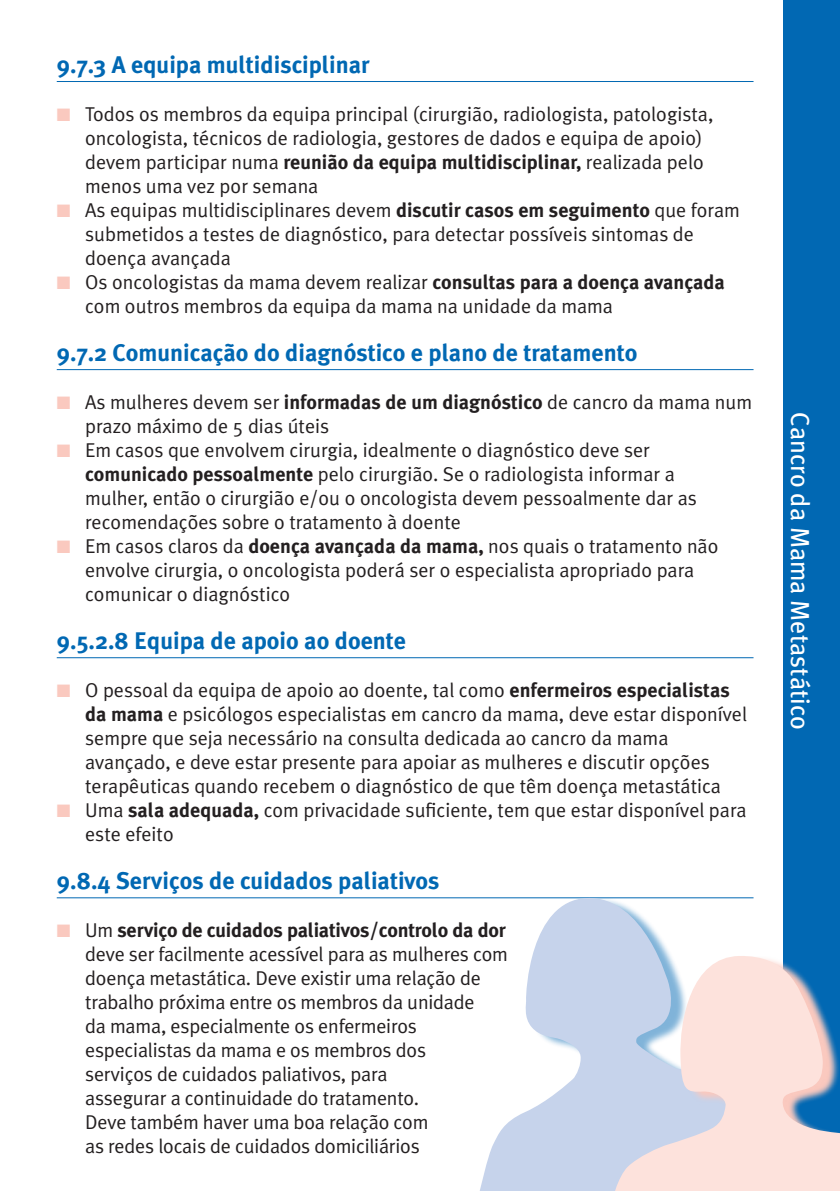
<style>
.page{position:relative;width:840px;height:1191px;background:#fff}
.page>*{position:absolute;margin:0;border:0;box-sizing:border-box;transform-origin:0 0}
.t1{font:26px "Meta Plus";color:#fff}
.Título_1{font:700 24px "Meta Plus";color:#0168b3}
.t2{font:20px/24px "Meta Plus Normal";color:#231f20}
.s1{color:#fac9bf}
.s2{font-family:"Meta Plus";font-weight:700}
</style>
<div class="page">
<div style="left:782px;top:0;width:57px;height:1191px;background:#0168b3"></div>
<hr style="left:57px;top:81px;width:696px;height:1px;background:#0168b3">
<hr style="left:57px;top:369px;width:696px;height:1px;background:#0168b3">
<hr style="left:57px;top:657px;width:696px;height:1px;background:#0168b3">
<hr style="left:57px;top:897px;width:696px;height:1px;background:#0168b3">
<svg style="left:476px;top:898px;width:278px;height:293px;fill:#c6d3eb"></svg>
<svg style="left:610px;top:956px;width:229px;height:235px;background:#d7d3dc"></svg>
<p class="Título_1" style="left:57px;top:50px;width:314px">9.7.3 A equipa multidisciplinar</p>
<p class="t2" style="left:85px;top:101px;width:629px;text-indent:-28px"><span class="s1">■</span> Todos os membros da equipa principal (cirurgião, radiologista, patologista, oncologista, técnicos de radiologia, gestores de dados e equipa de apoio) devem participar numa <span class="s2">reunião da equipa multidisciplinar,</span> realizada pelo menos uma vez por semana</p>
<p class="t2" style="left:85px;top:197px;width:656px;text-indent:-28px"><span class="s1">■</span> As equipas multidisciplinares devem <span class="s2">discutir casos em seguimento</span> que foram submetidos a testes de diagnóstico, para detectar possíveis sintomas de doença avançada</p>
<p class="t2" style="left:85px;top:269px;width:641px;text-indent:-28px"><span class="s1">■</span> Os oncologistas da mama devem realizar <span class="s2">consultas para a doença avançada </span>com outros membros da equipa da mama na unidade da mama</p>
<p class="Título_1" style="left:57px;top:338px;width:581px">9.7.2 Comunicação do diagnóstico e plano de tratamento</p>
<p class="t2" style="left:85px;top:389px;width:668px;text-indent:-28px"><span class="s1">■</span> As mulheres devem ser <span class="s2">informadas de um diagnóstico</span> de cancro da mama num prazo máximo de 5 dias úteis</p>
<p class="t2" style="left:85px;top:437px;width:613px;text-indent:-28px"><span class="s1">■</span> Em casos que envolvem cirurgia, idealmente o diagnóstico deve ser <span class="s2">comunicado pessoalmente</span> pelo cirurgião. Se o radiologista informar a mulher, então o cirurgião e/ou o oncologista devem pessoalmente dar as recomendações sobre o tratamento à doente</p>
<p class="t2" style="left:85px;top:533px;width:634px;text-indent:-28px"><span class="s1">■</span> Em casos claros da <span class="s2">doença avançada da mama,</span> nos quais o tratamento não envolve cirurgia, o oncologista poderá ser o especialista apropriado para comunicar o diagnóstico</p>
<p class="Título_1" style="left:57px;top:626px;width:351px">9.5.2.8 Equipa de apoio ao doente</p>
<p class="t2" style="left:85px;top:677px;width:663px;text-indent:-28px"><span class="s1">■</span> O pessoal da equipa de apoio ao doente, tal como <span class="s2">enfermeiros especialistas da mama</span> e psicólogos especialistas em cancro da mama, deve estar disponível sempre que seja necessário na consulta dedicada ao cancro da mama avançado, e deve estar presente para apoiar as mulheres e discutir opções terapêuticas quando recebem o diagnóstico de que têm doença metastática</p>
<p class="t2" style="left:85px;top:797px;width:662px;text-indent:-28px"><span class="s1">■</span> Uma <span class="s2">sala adequada,</span> com privacidade suficiente, tem que estar disponível para este efeito</p>
<p class="Título_1" style="left:57px;top:866px;width:384px">9.8.4 Serviços de cuidados paliativos</p>
<p class="t2" style="left:85px;top:917px;width:424px;text-indent:-28px"><span class="s1">■</span> Um <span class="s2">serviço de cuidados paliativos/controlo da dor </span>deve ser facilmente acessível para as mulheres com doença metastática. Deve existir uma relação de trabalho próxima entre os membros da unidade<br>da mama, especialmente os enfermeiros especialistas da mama e os membros dos<br>serviços de cuidados paliativos, para<br>assegurar a continuidade do tratamento.<br>Deve também haver uma boa relação com<br>as redes locais de cuidados domiciliários</p>
<p class="t1" style="left:814px;top:412px;width:319px;rotate:90deg">Cancro da Mama Metastático</p>
</div>
